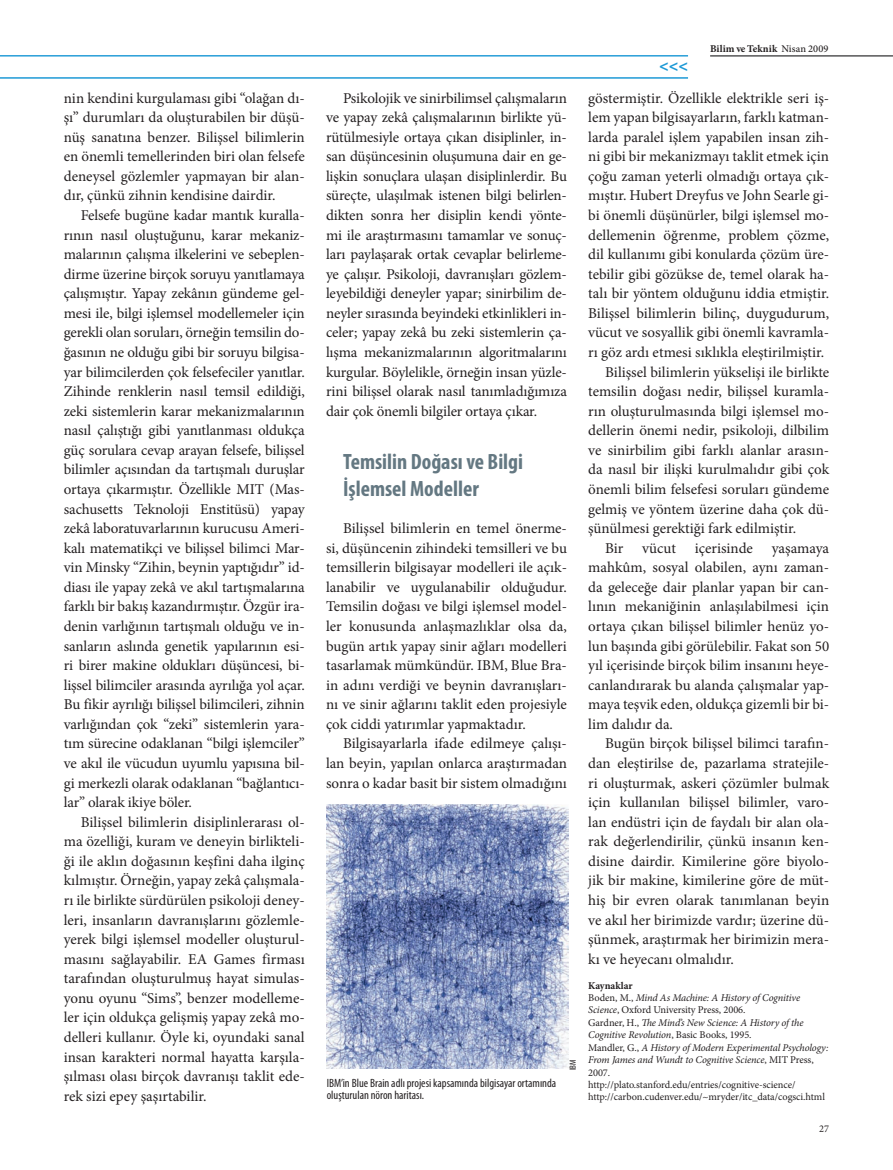
<style>
.page{position:relative;width:893px;height:1170px;background:#fff}
.page>*{position:absolute;margin:0;border:0;box-sizing:border-box;transform-origin:0 0}
.t1{font:700 condensed 22.2px/26.7px "Myriad Pro";color:#647882}
.t2{font:700 16.2px "Myriad Pro";color:#1d99d6}
.t3{font:15px/19.5px "Minion Pro";color:#231f20;text-align:justify}
.t4{font:condensed 12px/12px "Myriad Pro";color:#231f20}
.t5{font:10.35px/12.5px "Minion Pro";letter-spacing:-.005em;color:#231f20}
.t6{font:700 10.35px "Minion Pro";letter-spacing:.005em;color:#231f20}
.t7{font:condensed 9px "Myriad Pro";color:#231f20}
.s1{font-weight:500}
.s2{font-weight:700}
.s3{font-style:italic}
</style>
<div class="page">
<hr style="left:0;top:78px;width:688px;height:1px;background:#1d99d6">
<hr style="left:0;top:56px;width:688px;height:1px;background:#1d99d6">
<hr style="left:710px;top:56px;width:183px;height:1px;background:#000103">
<img style="left:326px;top:804px;width:242px;height:264px">
<p class="t3" style="left:64px;top:88px;width:242px">nin kendini kurgulaması gibi “olağan dı&shy;şı” durumları da oluşturabilen bir düşü&shy;nüş sanatına benzer. Bilişsel bilimlerin en önemli temellerinden biri olan felsefe deneysel gözlemler yapmayan bir alan&shy;dır, çünkü zihnin kendisine dairdir.</p>
<p class="t3" style="left:64px;top:205px;width:242px;text-indent:17px">Felsefe bugüne kadar mantık kuralla&shy;rının nasıl oluştuğunu, karar mekaniz&shy;malarının çalışma ilkelerini ve sebeplen&shy;dirme üzerine birçok soruyu yanıtlamaya çalışmıştır. Yapay zekânın gündeme gel&shy;mesi ile, bilgi işlemsel modellemeler için gerekli olan soruları, örneğin temsilin do&shy;ğasının ne olduğu gibi bir soruyu bilgisa&shy;yar bilimcilerden çok felsefeciler yanıtlar.<br>Zihinde renklerin nasıl temsil edildiği, zeki sistemlerin karar mekanizmalarının nasıl çalıştığı gibi yanıtlanması oldukça güç sorulara cevap arayan felsefe, bilişsel bilimler açısından da tartışmalı duruşlar ortaya çıkarmıştır. Özellikle MIT (Mas&shy;sachusetts Teknoloji Enstitüsü) yapay zekâ laboratuvarlarının kurucusu Ameri&shy;kalı matematikçi ve bilişsel bilimci Mar&shy;vin Minsky “Zihin, beynin yaptığıdır” id&shy;diası ile yapay zekâ ve akıl tartışmalarına farklı bir bakış kazandırmıştır. Özgür ira&shy;denin varlığının tartışmalı olduğu ve in&shy;sanların aslında genetik yapılarının esi&shy;ri birer makine oldukları düşüncesi, bi&shy;lişsel bilimciler arasında ayrılığa yol açar.<br>Bu fikir ayrılığı bilişsel bilimcileri, zihnin varlığından çok “zeki” sistemlerin yara&shy;tım sürecine odaklanan “bilgi işlemciler” ve akıl ile vücudun uyumlu yapısına bil&shy;gi merkezli olarak odaklanan “bağlantıcı&shy;lar” olarak ikiye böler.</p>
<p class="t3" style="left:64px;top:812px;width:242px;text-indent:17px">Bilişsel bilimlerin disiplinlerarası ol&shy;ma özelliği, kuram ve deneyin birlikteli&shy;ği ile aklın doğasının keşfini daha ilginç kılmıştır. Örneğin, yapay zekâ çalışmala&shy;rı ile birlikte sürdürülen psikoloji deney&shy;leri, insanların davranışlarını gözlemle&shy;yerek bilgi işlemsel modeller oluşturul&shy;masını sağlayabilir. EA Games firması tarafından oluşturulmuş hayat simulas&shy;yonu oyunu “Sims”, benzer modelleme&shy;ler için oldukça gelişmiş yapay zekâ mo&shy;delleri kullanır. Öyle ki, oyundaki sanal insan karakteri normal hayatta karşıla&shy;şılması olası birçok davranışı taklit ede&shy;rek sizi epey şaşırtabilir.</p>
<p class="t3" style="left:326px;top:88px;width:242px;text-indent:17px">Psikolojik ve sinirbilimsel çalışmaların ve yapay zekâ çalışmalarının birlikte yü&shy;rütülmesiyle ortaya çıkan disiplinler, in&shy;san düşüncesinin oluşumuna dair en ge&shy;lişkin sonuçlara ulaşan disiplinlerdir. Bu süreçte, ulaşılmak istenen bilgi belirlen&shy;dikten sonra her disiplin kendi yönte&shy;mi ile araştırmasını tamamlar ve sonuç&shy;ları paylaşarak ortak cevaplar belirleme&shy;ye çalışır. Psikoloji, davranışları gözlem&shy;leyebildiği deneyler yapar; sinirbilim de&shy;neyler sırasında beyindeki etkinlikleri in&shy;celer; yapay zekâ bu zeki sistemlerin ça&shy;lışma mekanizmalarının algoritmalarını kurgular. Böylelikle, örneğin insan yüzle&shy;rini bilişsel olarak nasıl tanımladığımıza dair çok önemli bilgiler ortaya çıkar.</p>
<h1 class="t1" style="left:343px;top:447px;width:182px">Temsilin Doğası ve Bilgi<br>İşlemsel Modeller</h1>
<p class="t3" style="left:326px;top:518px;width:242px;text-indent:17px">Bilişsel bilimlerin en temel önerme&shy;si, düşüncenin zihindeki temsilleri ve bu temsillerin bilgisayar modelleri ile açık&shy;lanabilir ve uygulanabilir olduğudur.<br>Temsilin doğası ve bilgi işlemsel model&shy;ler konusunda anlaşmazlıklar olsa da, bugün artık yapay sinir ağları modelleri tasarlamak mümkündür. IBM, Blue Bra&shy;in adını verdiği ve beynin davranışları&shy;nı ve sinir ağlarını taklit eden projesiyle çok ciddi yatırımlar yapmaktadır.</p>
<p class="t3" style="left:326px;top:733px;width:242px;text-indent:17px">Bilgisayarlarla ifade edilmeye çalışı&shy;lan beyin, yapılan onlarca araştırmadan sonra o kadar basit bir sistem olmadığını</p>
<p class="t4" style="left:327px;top:1076px;width:231px">IBM’in Blue Brain adlı projesi kapsamında bilgisayar ortamında oluşturulan nöron haritası.</p>
<p class="t7" style="left:567px;top:1070px;width:12px;rotate:-90deg">IBM</p>
<p class="t2" style="left:659px;top:55px;width:30px">&lt;&lt;&lt;</p>
<p class="t6" style="left:710px;top:41px;width:120px">Bilim ve Teknik <span class="s1">Nisan 2009</span></p>
<p class="t3" style="left:588px;top:88px;width:242px">göstermiştir. Özellikle elektrikle seri iş-</p>
<p class="t3" style="left:588px;top:108px;width:242px">lem yapan bilgisayarların, farklı katman-</p>
<p class="t3" style="left:588px;top:127px;width:242px">larda paralel işlem yapabilen insan zih-</p>
<p class="t3" style="left:588px;top:147px;width:242px">ni gibi bir mekanizmayı taklit etmek için</p>
<p class="t3" style="left:588px;top:166px;width:242px">çoğu zaman yeterli olmadığı ortaya çık-</p>
<p class="t3" style="left:588px;top:186px;width:242px">mıştır. Hubert Dreyfus ve John Searle gi-</p>
<p class="t3" style="left:588px;top:205px;width:242px">bi önemli düşünürler, bilgi işlemsel mo-</p>
<p class="t3" style="left:588px;top:225px;width:242px">dellemenin öğrenme, problem çözme,</p>
<p class="t3" style="left:588px;top:244px;width:242px">dil kullanımı gibi konularda çözüm üre-</p>
<p class="t3" style="left:588px;top:264px;width:242px">tebilir gibi gözükse de, temel olarak ha-</p>
<p class="t3" style="left:588px;top:284px;width:242px">talı bir yöntem olduğunu iddia etmiştir.</p>
<p class="t3" style="left:588px;top:303px;width:242px">Bilişsel bilimlerin bilinç, duygudurum,</p>
<p class="t3" style="left:588px;top:323px;width:242px">vücut ve sosyallik gibi önemli kavramla-</p>
<p class="t3" style="left:588px;top:342px;width:237px">rı göz ardı etmesi sıklıkla eleştirilmiştir.</p>
<p class="t3" style="left:605px;top:362px;width:225px">Bilişsel bilimlerin yükselişi ile birlikte</p>
<p class="t3" style="left:588px;top:381px;width:242px">temsilin doğası nedir, bilişsel kuramla-</p>
<p class="t3" style="left:588px;top:401px;width:242px">rın oluşturulmasında bilgi işlemsel mo-</p>
<p class="t3" style="left:588px;top:421px;width:242px">dellerin önemi nedir, psikoloji, dilbilim</p>
<p class="t3" style="left:588px;top:440px;width:242px">ve sinirbilim gibi farklı alanlar arasın-</p>
<p class="t3" style="left:588px;top:460px;width:242px">da nasıl bir ilişki kurulmalıdır gibi çok</p>
<p class="t3" style="left:588px;top:479px;width:242px">önemli bilim felsefesi soruları gündeme</p>
<p class="t3" style="left:588px;top:499px;width:242px">gelmiş ve yöntem üzerine daha çok dü-</p>
<p class="t3" style="left:588px;top:518px;width:209px">şünülmesi gerektiği fark edilmiştir.</p>
<p class="t3" style="left:605px;top:538px;width:225px">Bir vücut içerisinde yaşamaya</p>
<p class="t3" style="left:588px;top:557px;width:242px">mahkûm, sosyal olabilen, aynı zaman-</p>
<p class="t3" style="left:588px;top:577px;width:242px">da geleceğe dair planlar yapan bir can-</p>
<p class="t3" style="left:588px;top:597px;width:242px">lının mekaniğinin anlaşılabilmesi için</p>
<p class="t3" style="left:588px;top:616px;width:242px">ortaya çıkan bilişsel bilimler henüz yo-</p>
<p class="t3" style="left:588px;top:636px;width:242px">lun başında gibi görülebilir. Fakat son 50</p>
<p class="t3" style="left:588px;top:655px;width:242px">yıl içerisinde birçok bilim insanını heye-</p>
<p class="t3" style="left:588px;top:675px;width:242px">canlandırarak bu alanda çalışmalar yap-</p>
<p class="t3" style="left:588px;top:694px;width:242px">maya teşvik eden, oldukça gizemli bir bi-</p>
<p class="t3" style="left:588px;top:714px;width:86px">lim dalıdır da.</p>
<p class="t3" style="left:605px;top:733px;width:225px">Bugün birçok bilişsel bilimci tarafın-</p>
<p class="t3" style="left:588px;top:753px;width:242px">dan eleştirilse de, pazarlama stratejile-</p>
<p class="t3" style="left:588px;top:773px;width:242px">ri oluşturmak, askeri çözümler bulmak</p>
<p class="t3" style="left:588px;top:792px;width:242px">için kullanılan bilişsel bilimler, varo-</p>
<p class="t3" style="left:588px;top:812px;width:242px">lan endüstri için de faydalı bir alan ola-</p>
<p class="t3" style="left:588px;top:831px;width:242px">rak değerlendirilir, çünkü insanın ken-</p>
<p class="t3" style="left:588px;top:851px;width:242px">disine dairdir. Kimilerine göre biyolo-</p>
<p class="t3" style="left:588px;top:870px;width:242px">jik bir makine, kimilerine göre de müt-</p>
<p class="t3" style="left:588px;top:890px;width:242px">hiş bir evren olarak tanımlanan beyin</p>
<p class="t3" style="left:588px;top:910px;width:242px">ve akıl her birimizde vardır; üzerine dü-</p>
<p class="t3" style="left:588px;top:929px;width:242px">şünmek, araştırmak her birimizin mera-</p>
<p class="t3" style="left:588px;top:949px;width:147px">kı ve heyecanı olmalıdır.</p>
<p class="t5" style="left:588px;top:978px;width:242px"><span class="s2">Kaynaklar<br></span>Boden, M., <span class="s3">Mind As Machine: A History of Cognitive Science</span>, Oxford University Press, 2006.<br>Gardner, H., <span class="s3">The Mind’s New Science: A History of the Cognitive Revolution</span>, Basic Books, 1995.<br>Mandler, G., <span class="s3">A History of Modern Experimental Psychology:<br>From James and Wundt to Cognitive Science</span>, MIT Press, 2007.<br>http://plato.stanford.edu/entries/cognitive-science/ http://carbon.cudenver.edu/~mryder/itc_data/cogsci.html</p>
<p class="t5" style="left:819px;top:1122px;width:11px">27</p>
</div>
